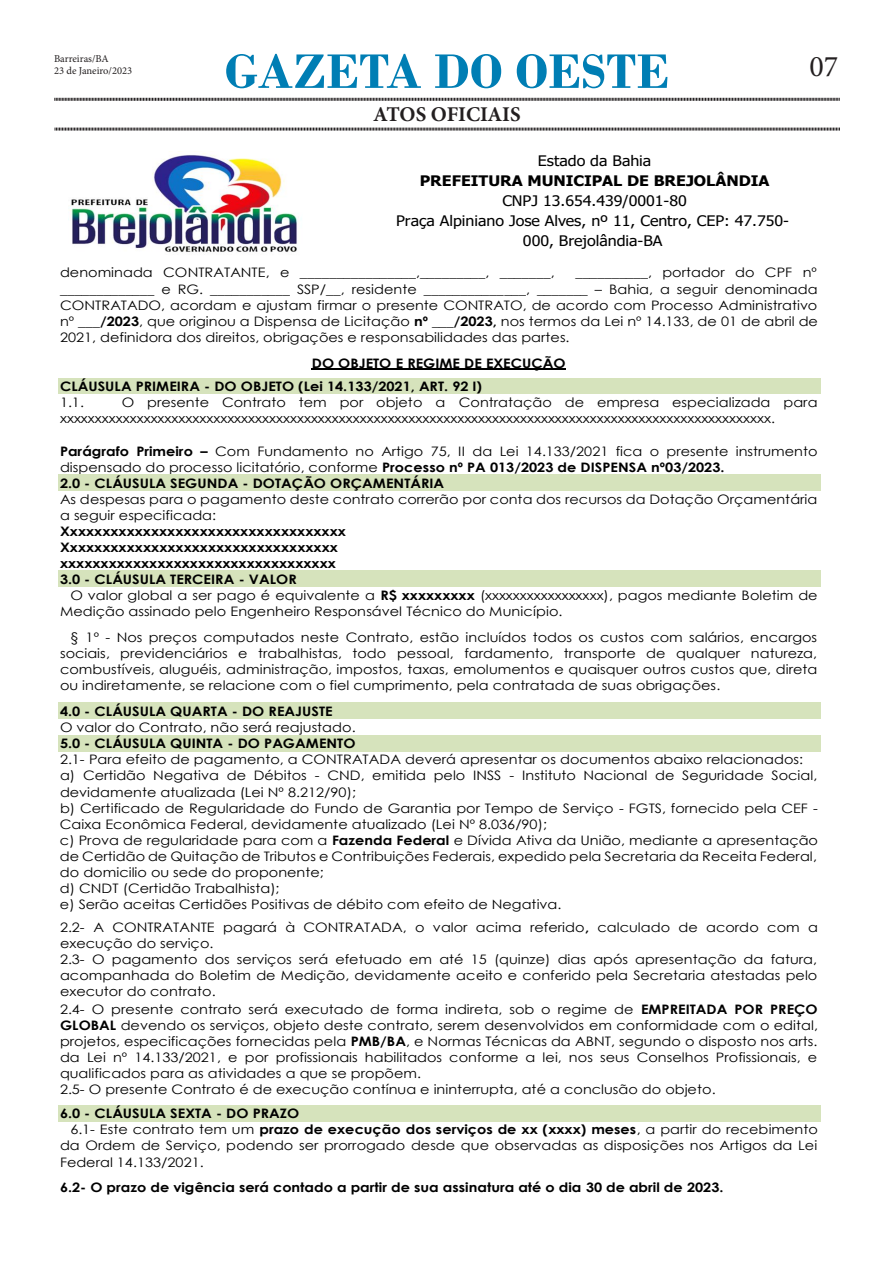
<style>
.page{position:relative;width:893px;height:1263px;background:#fff}
.page>*{position:absolute;margin:0;border:0;box-sizing:border-box;transform-origin:0 0}
.t1{font:700 51px "Bodoni";color:#007eb4}
.t2{font:30px "Minion Pro";color:#231f20}
.t3{font:700 21px "Minion Pro";letter-spacing:-.005em;color:#231f20}
.t4{font:14.55px/20.1px "Tahoma";color:#000;text-align:center;scale:1.11 1}
.t5{font:13.05px/16px "Century Gothic";color:#000;scale:1.11 1}
.t6{font:700 13.05px/23.2px "Century Gothic";color:#000;scale:1.11 1}
.t7{font:10.5px "Minion Pro";color:#231f20}
.s1{font-weight:700}
</style>
<div class="page">
<svg style="left:54px;top:97px;width:786px;height:4px"></svg>
<svg style="left:54px;top:127px;width:786px;height:4px"></svg>
<img style="left:70px;top:153px;width:228px;height:99px">
<hr style="left:312px;top:369px;width:254px;height:1px;background:#000">
<div style="left:58px;top:378px;width:762px;height:16px;background:#d6e3bc"></div>
<div style="left:58px;top:474px;width:762px;height:16px;background:#d6e3bc"></div>
<div style="left:58px;top:571px;width:762px;height:16px;background:#d6e3bc"></div>
<div style="left:58px;top:703px;width:762px;height:16px;background:#d6e3bc"></div>
<div style="left:58px;top:735px;width:762px;height:16px;background:#d6e3bc"></div>
<div style="left:58px;top:1105px;width:762px;height:16px;background:#d6e3bc"></div>
<p class="t7" style="left:54px;top:51px;width:56px">Barreiras/BA</p>
<p class="t7" style="left:54px;top:64px;width:80px">23 de Janeiro/2023</p>
<p class="t1" style="left:225px;top:41px;width:446px">GAZETA DO OESTE</p>
<p class="t3" style="left:373px;top:99px;width:149px">ATOS OFICIAIS</p>
<p class="t2" style="left:809px;top:46px;width:30px">07</p>
<p class="t4" style="left:396px;top:152px;width:356px">Estado da Bahia<br><span class="s1">PREFEITURA MUNICIPAL DE BREJOLÂNDIA<br></span>CNPJ 13.654.439/0001-80<br>Praça Alpiniano Jose Alves, nº 11, Centro, CEP: 47.750-<br>000, Brejolândia-BA</p>
<p class="t5" style="left:60px;top:264px;width:447px">denominada CONTRATANTE, e ________________,_________, _______,</p>
<p class="t5" style="left:60px;top:264px;width:684px;text-align:justify;text-indent:515px">__________, portador do CPF nº _____________ e RG. ___________ SSP/__, residente ______________, _______ – Bahia, a seguir denominada CONTRATADO, acordam e ajustam firmar o presente CONTRATO, de acordo com Processo Administrativo nº ___<span class="s1">/2023</span>, que originou a Dispensa de Licitação <span class="s1">nº ___/2023,</span> nos termos da Lei nº 14.133, de 01 de abril de 2021, definidora dos direitos, obrigações e responsabilidades das partes.</p>
<p class="t6" style="left:60px;top:351px;width:457px;text-indent:252px">DO OBJETO E REGIME DE EXECUÇÃO<br>CLÁUSULA PRIMEIRA - DO OBJETO (Lei 14.133/2021, ART. 92 I)</p>
<p class="t5" style="left:60px;top:394px;width:23px">1.1.</p>
<p class="t5" style="left:60px;top:394px;width:684px;text-indent:62px">O presente Contrato tem por objeto a Contratação de empresa especializada para xxxxxxxxxxxxxxxxxxxxxxxxxxxxxxxxxxxxxxxxxxxxxxxxxxxxxxxxxxxxxxxxxxxxxxxxxxxxxxxxxxxxxxxxxxxxxxxxxxxxxx.</p>
<p class="t5" style="left:60px;top:443px;width:684px"><span class="s1">Parágrafo Primeiro –</span> Com Fundamento no Artigo 75, II da Lei 14.133/2021 fica o presente instrumento</p>
<p class="t5" style="left:60px;top:459px;width:600px">dispensado do processo licitatório, conforme <span class="s1">Processo nº PA 013/2023 de DISPENSA nº03/2023.</span></p>
<p class="t6" style="left:60px;top:471px;width:348px">2.0 - CLÁUSULA SEGUNDA - DOTAÇÃO ORÇAMENTÁRIA</p>
<p class="t5" style="left:60px;top:491px;width:684px">As despesas para o pagamento deste contrato correrão por conta dos recursos da Dotação Orçamentária</p>
<p class="t5" style="left:60px;top:507px;width:142px">a seguir especificada:</p>
<p class="t6" style="left:60px;top:519px;width:259px">Xxxxxxxxxxxxxxxxxxxxxxxxxxxxxxxxxxx</p>
<p class="t6" style="left:60px;top:535px;width:252px">Xxxxxxxxxxxxxxxxxxxxxxxxxxxxxxxxxx</p>
<p class="t6" style="left:60px;top:551px;width:250px">xxxxxxxxxxxxxxxxxxxxxxxxxxxxxxxxxx</p>
<p class="t6" style="left:60px;top:567px;width:215px">3.0 - CLÁUSULA TERCEIRA - VALOR</p>
<p class="t5" style="left:70px;top:587px;width:675px">O valor global a ser pago é equivalente a <span class="s1">R$ xxxxxxxxx</span> (xxxxxxxxxxxxxxxxx), pagos mediante Boletim de</p>
<p class="t5" style="left:60px;top:603px;width:454px">Medição assinado pelo Engenheiro Responsável Técnico do Município.</p>
<p class="t5" style="left:60px;top:629px;width:684px;text-align:justify;text-indent:10px">§ 1º - Nos preços computados neste Contrato, estão incluídos todos os custos com salários, encargos sociais, previdenciários e trabalhistas, todo pessoal, fardamento, transporte de qualquer natureza, combustíveis, aluguéis, administração, impostos, taxas, emolumentos e quaisquer outros custos que, direta ou indiretamente, se relacione com o fiel cumprimento, pela contratada de suas obrigações.</p>
<p class="t5" style="left:60px;top:703px;width:684px"><span class="s1">4.0 - CLÁUSULA QUARTA - DO REAJUSTE<br></span>O valor do Contrato, não será reajustado.<br><span class="s1">5.0 - CLÁUSULA QUINTA - DO PAGAMENTO<br></span>2.1- Para efeito de pagamento, a CONTRATADA deverá apresentar os documentos abaixo relacionados: a) Certidão Negativa de Débitos - CND, emitida pelo INSS - Instituto Nacional de Seguridade Social, devidamente atualizada (Lei Nº 8.212/90);<br>b) Certificado de Regularidade do Fundo de Garantia por Tempo de Serviço - FGTS, fornecido pela CEF - Caixa Econômica Federal, devidamente atualizado (Lei Nº 8.036/90);<br>c) Prova de regularidade para com a <span class="s1">Fazenda Federal</span> e Dívida Ativa da União, mediante a apresentação de Certidão de Quitação de Tributos e Contribuições Federais, expedido pela Secretaria da Receita Federal, do domicilio ou sede do proponente;<br>d) CNDT (Certidão Trabalhista);<br>e) Serão aceitas Certidões Positivas de débito com efeito de Negativa.</p>
<p class="t5" style="left:60px;top:919px;width:684px">2.2- A CONTRATANTE pagará à CONTRATADA, o valor acima referido<span class="s1">,</span> calculado de acordo com a execução do serviço.<br>2.3- O pagamento dos serviços será efetuado em até 15 (quinze) dias após apresentação da fatura, acompanhada do Boletim de Medição, devidamente aceito e conferido pela Secretaria atestadas pelo executor do contrato.</p>
<p class="t5" style="left:60px;top:1001px;width:684px">2.4- O presente contrato será executado de forma indireta, sob o regime de <span class="s1">EMPREITADA POR PREÇO GLOBAL</span> devendo os serviços, objeto deste contrato, serem desenvolvidos em conformidade com o edital, projetos, especificações fornecidas pela <span class="s1">PMB/BA</span>, e Normas Técnicas da ABNT, segundo o disposto nos arts. da Lei nº 14.133/2021, e por profissionais habilitados conforme a lei, nos seus Conselhos Profissionais, e qualificados para as atividades a que se propõem.<br>2.5- O presente Contrato é de execução contínua e ininterrupta, até a conclusão do objeto.</p>
<p class="t6" style="left:60px;top:1101px;width:217px">6.0 - CLÁUSULA SEXTA - DO PRAZO</p>
<p class="t5" style="left:70px;top:1121px;width:675px">6.1- Este contrato tem um <span class="s1">prazo de execução dos serviços de xx (xxxx) meses</span>, a partir do recebimento</p>
<p class="t5" style="left:60px;top:1137px;width:684px">da Ordem de Serviço, podendo ser prorrogado desde que observadas as disposições nos Artigos da Lei</p>
<p class="t5" style="left:60px;top:1153px;width:131px">Federal 14.133/2021.</p>
<p class="t6" style="left:60px;top:1175px;width:599px">6.2- O prazo de vigência será contado a partir de sua assinatura até o dia 30 de abril de 2023.</p>
</div>
